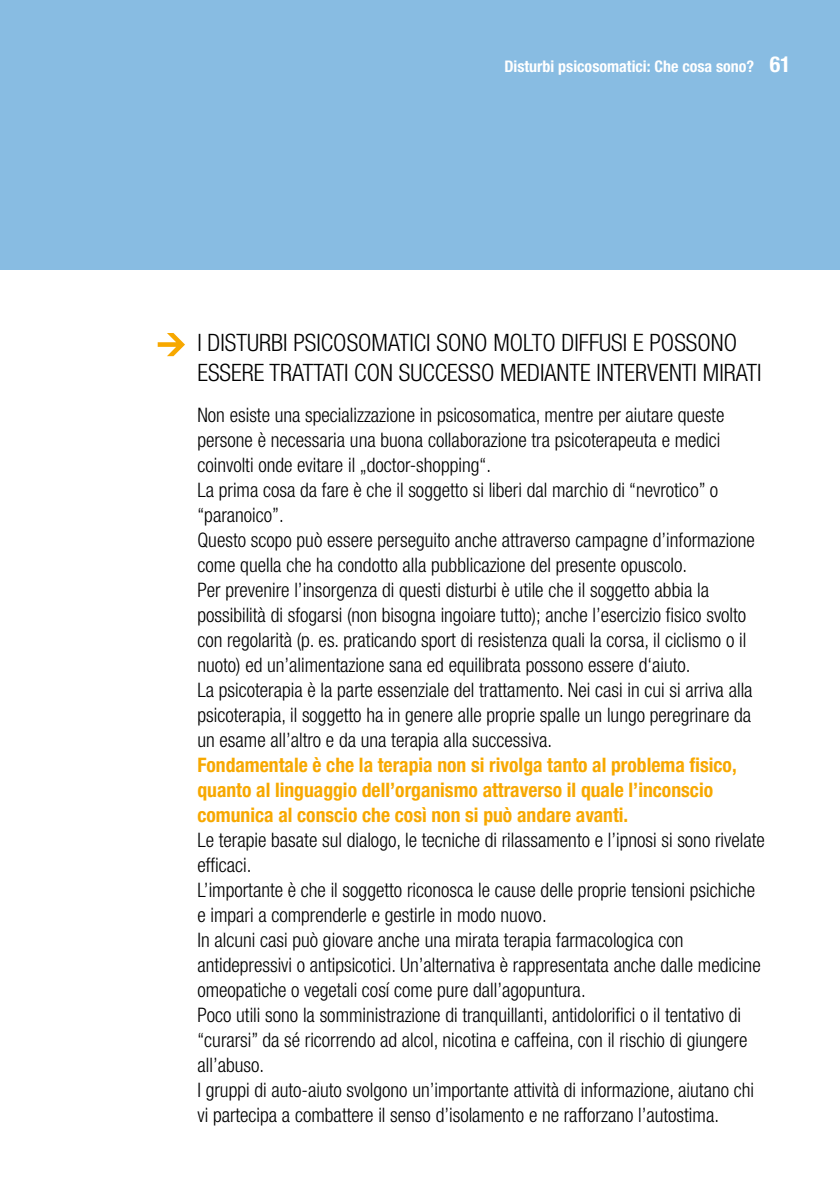
<style>
.page{position:relative;width:840px;height:1191px;background:#fff}
.page>*{position:absolute;margin:0;border:0;box-sizing:border-box;transform-origin:0 0}
.t1{font:300 condensed 24px/30px "Helvetica Neue";color:#000}
.t2{font:300 condensed 20px/25px "Helvetica Neue";color:#000}
.t3{font:700 condensed 20px/25px "Helvetica Neue";color:#f7a800}
.t4{font:700 condensed 16px "Helvetica Neue";color:#fff}
.s1{font-size:22px}
</style>
<div class="page">
<div style="left:0;top:0;width:839px;height:270px;background:#88bce2"></div>
<svg style="left:158px;top:333px;width:27px;height:23px"></svg>
<p class="t4" style="left:504px;top:56px;width:288px">Disturbi psicosomatici: Che cosa sono? <span class="s1">61</span></p>
<p class="t1" style="left:197px;top:327px;width:565px">I DISTURBI PSICOSOMATICI SONO MOLTO DIFFUSI E POSSONO<br>ESSERE TRATTATI CON SUCCESSO MEDIANTE INTERVENTI MIRATI</p>
<p class="t2" style="left:197px;top:402px;width:558px">Non esiste una specializzazione in psicosomatica, mentre per aiutare queste persone è necessaria una buona collaborazione tra psicoterapeuta e medici coinvolti onde evitare il „doctor-shopping“.<br>La prima cosa da fare è che il soggetto si liberi dal marchio di “nevrotico” o “paranoico”.<br>Questo scopo può essere perseguito anche attraverso campagne d’informazione come quella che ha condotto alla pubblicazione del presente opuscolo.<br>Per prevenire l’insorgenza di questi disturbi è utile che il soggetto abbia la possibilità di sfogarsi (non bisogna ingoiare tutto); anche l’esercizio fisico svolto con regolarità (p. es. praticando sport di resistenza quali la corsa, il ciclismo o il nuoto) ed un’alimentazione sana ed equilibrata possono essere d‘aiuto.<br>La psicoterapia è la parte essenziale del trattamento. Nei casi in cui si arriva alla psicoterapia, il soggetto ha in genere alle proprie spalle un lungo peregrinare da un esame all’altro e da una terapia alla successiva.</p>
<p class="t3" style="left:197px;top:752px;width:540px">Fondamentale è che la terapia non si rivolga tanto al problema fisico, quanto al linguaggio dell’organismo attraverso il quale l’inconscio comunica al conscio che così non si può andare avanti.</p>
<p class="t2" style="left:197px;top:827px;width:568px">Le terapie basate sul dialogo, le tecniche di rilassamento e l’ipnosi si sono rivelate efficaci.<br>L’importante è che il soggetto riconosca le cause delle proprie tensioni psichiche e impari a comprenderle e gestirle in modo nuovo.<br>In alcuni casi può giovare anche una mirata terapia farmacologica con antidepressivi o antipsicotici. Un’alternativa è rappresentata anche dalle medicine omeopatiche o vegetali cosí come pure dall’agopuntura.<br>Poco utili sono la somministrazione di tranquillanti, antidolorifici o il tentativo di “curarsi” da sé ricorrendo ad alcol, nicotina e caffeina, con il rischio di giungere all’abuso.<br>I gruppi di auto-aiuto svolgono un’importante attività di informazione, aiutano chi vi partecipa a combattere il senso d’isolamento e ne rafforzano l’autostima.</p>
</div>
